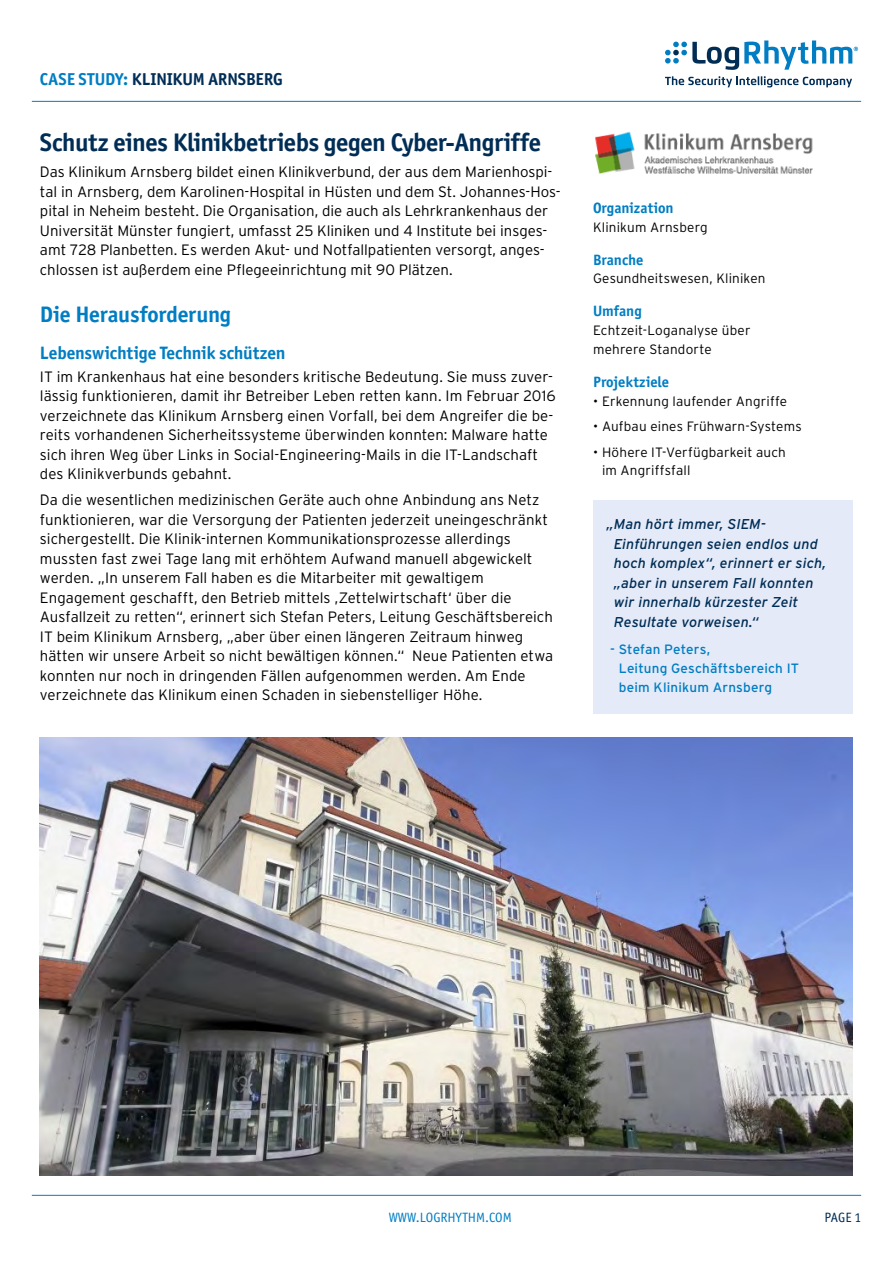
<style>
.page{position:relative;width:893px;height:1263px;background:#fff}
.page>*{position:absolute;margin:0;border:0;box-sizing:border-box;transform-origin:0 0}
.t1{font:700 25.5px "Officina Sans ITC Std";letter-spacing:-.02em;color:#002d56}
.t2{font:700 22.5px "Officina Sans ITC Std";letter-spacing:-.01em;color:#007dc3}
.t3{font:700 18px "Officina Sans ITC Std";letter-spacing:-.005em;color:#007dc3}
.t4{font:700 17.25px "Officina Sans ITC Std";letter-spacing:-.005em;color:#002d56}
.t5{font:300 15px/19.5px "Interstate";color:#000}
.t6{font:700 15px "Officina Sans ITC Std";color:#007dc3}
.t7{font:italic 14.25px/19.5px "Interstate";letter-spacing:.01em;color:#002d56}
.t8{font:300 13.5px/18.8px "Interstate";letter-spacing:.015em;color:#000}
.t9{font:13.5px/18.8px "Interstate";letter-spacing:.01em;color:#007dc3}
.t10{font:13.5px "Officina Sans ITC Std";color:#007dc3}
.t11{font:13.5px "Officina Sans ITC Std";color:#002d56}
.s1{color:#007dc3}
</style>
<div class="page">
<hr style="left:32px;top:101px;width:829px;height:1px;background:#007dc3">
<svg style="left:665px;top:76px;width:187px;height:11px"></svg>
<svg style="left:665px;top:41px;width:193px;height:29px"></svg>
<hr style="left:32px;top:1195px;width:829px;height:1px;background:#007dc3">
<div style="left:593px;top:500px;width:259px;height:214px;background:#e4eaf7"></div>
<img style="left:595px;top:132px;width:218px;height:42px">
<img style="left:40px;top:738px;width:812px;height:438px">
<p class="t4" style="left:40px;top:68px;width:244px"><span class="s1">CASE STUDY:</span> KLINIKUM ARNSBERG</p>
<h1 class="t1" style="left:40px;top:127px;width:503px">Schutz eines Klinikbetriebs gegen Cyber-Angriffe</h1>
<p class="t5" style="left:40px;top:162px;width:522px">Das Klinikum Arnsberg bildet einen Klinikverbund, der aus dem Marienhospi&shy;tal in Arnsberg, dem Karolinen-Hospital in Hüsten und dem St. Johannes-Hos&shy;pital in Neheim besteht. Die Organisation, die auch als Lehrkrankenhaus der Universität Münster fungiert, umfasst 25 Kliniken und 4 Institute bei insges&shy;amt 728 Planbetten. Es werden Akut- und Notfallpatienten versorgt, anges&shy;chlossen ist außerdem eine Pflegeeinrichtung mit 90 Plätzen.</p>
<h2 class="t2" style="left:40px;top:300px;width:193px">Die Herausforderung</h2>
<p class="t3" style="left:40px;top:342px;width:247px">Lebenswichtige Technik schützen</p>
<p class="t5" style="left:40px;top:366px;width:517px">IT im Krankenhaus hat eine besonders kritische Bedeutung. Sie muss zuver&shy;lässig funktionieren, damit ihr Betreiber Leben retten kann. Im Februar 2016 verzeichnete das Klinikum Arnsberg einen Vorfall, bei dem Angreifer die be&shy;reits vorhandenen Sicherheitssysteme überwinden konnten: Malware hatte sich ihren Weg über Links in Social-Engineering-Mails in die IT-Landschaft des Klinikverbunds gebahnt.</p>
<p class="t5" style="left:40px;top:490px;width:515px">Da die wesentlichen medizinischen Geräte auch ohne Anbindung ans Netz funktionieren, war die Versorgung der Patienten jederzeit uneingeschränkt sichergestellt. Die Klinik-internen Kommunikationsprozesse allerdings mussten fast zwei Tage lang mit erhöhtem Aufwand manuell abgewickelt werden. „In unserem Fall haben es die Mitarbeiter mit gewaltigem Engagement geschafft, den Betrieb mittels ‚Zettelwirtschaft‘ über die Ausfallzeit zu retten“, erinnert sich Stefan Peters, Leitung Geschäftsbereich IT beim Klinikum Arnsberg, „aber über einen längeren Zeitraum hinweg hätten wir unsere Arbeit so nicht bewältigen können.“ Neue Patienten etwa konnten nur noch in dringenden Fällen aufgenommen werden. Am Ende verzeichnete das Klinikum einen Schaden in siebenstelliger Höhe.</p>
<p class="t6" style="left:593px;top:198px;width:82px">Organization</p>
<p class="t8" style="left:593px;top:217px;width:116px">Klinikum Arnsberg</p>
<p class="t6" style="left:593px;top:250px;width:52px">Branche</p>
<p class="t8" style="left:593px;top:269px;width:174px">Gesundheitswesen, Kliniken</p>
<p class="t6" style="left:593px;top:302px;width:50px">Umfang</p>
<p class="t8" style="left:593px;top:321px;width:159px">Echtzeit-Loganalyse über mehrere Standorte</p>
<p class="t6" style="left:593px;top:372px;width:78px">Projektziele</p>
<p class="t8" style="left:593px;top:391px;width:196px">• Erkennung laufender Angriffe</p>
<p class="t8" style="left:593px;top:417px;width:210px">• Aufbau eines Frühwarn-Systems</p>
<p class="t8" style="left:602px;top:442px;width:185px;text-indent:-9px">• Höhere IT-Verfügbarkeit auch im Angriffsfall</p>
<p class="t7" style="left:614px;top:514px;width:214px;text-indent:-7px">„Man hört immer, SIEM-<br>Einführungen seien endlos und hoch komplex“, erinnert er sich, „aber in unserem Fall konnten wir innerhalb kürzester Zeit<br>Resultate vorweisen.“</p>
<p class="t9" style="left:619px;top:640px;width:182px;text-indent:-9px">- Stefan Peters,<br>Leitung Geschäftsbereich IT beim Klinikum Arnsberg</p>
<p class="t10" style="left:389px;top:1210px;width:125px">WWW.LOGRHYTHM.COM</p>
<p class="t11" style="left:825px;top:1210px;width:38px">PAGE 1</p>
</div>
